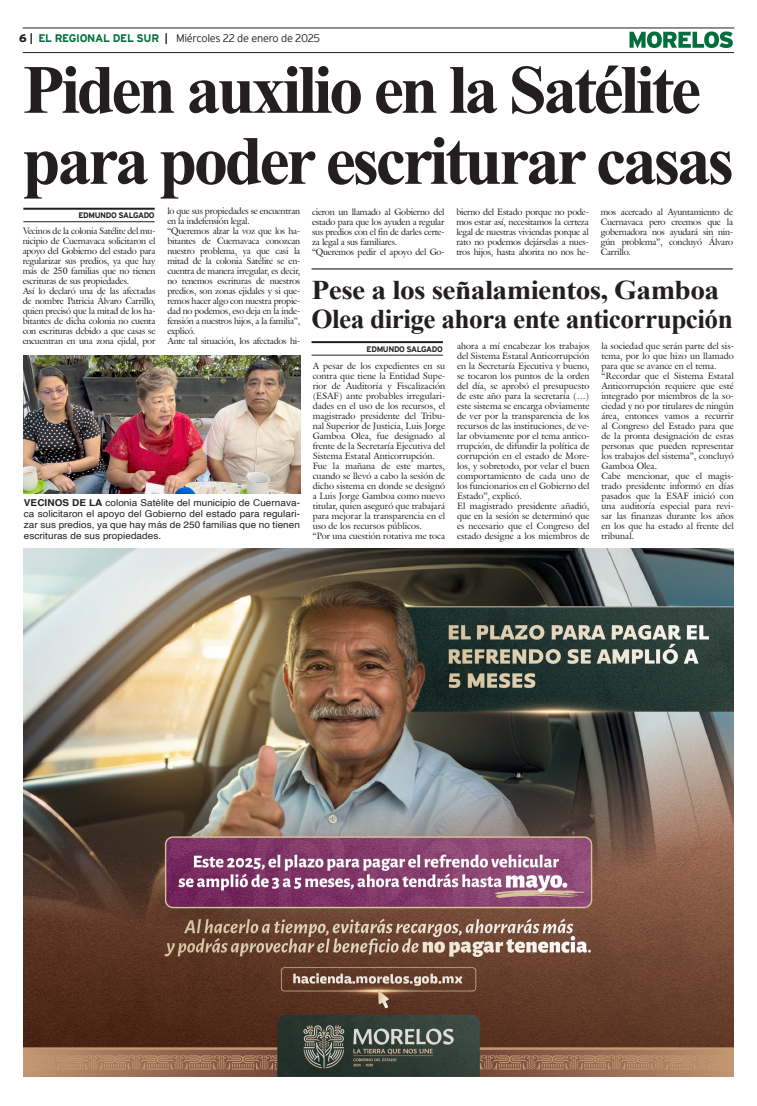
<style>
.page{position:relative;width:757px;height:1106px;background:#fff}
.page>*{position:absolute;margin:0;border:0;box-sizing:border-box;transform-origin:0 0}
.Cabeza_01{font:700 69px "Times New Roman";letter-spacing:-.05em;color:#231f20}
.Cabeza_03{font:700 27px "Times New Roman";letter-spacing:-.02em;color:#231f20}
.Cabeza_03-2{font:700 27px "Times New Roman";letter-spacing:-.02em;color:#231f20;scale:1.09 1}
.t1{font:300 11px "Interstate";letter-spacing:-.025em;color:#231f20}
.Pie_de_foto{font:9.5px/11px "Helvetica";letter-spacing:.005em;color:#231f20;text-align:justify;scale:1.05 1}
.t2{font:9px/10px "Galliard IT Cby BT";letter-spacing:-.02em;color:#231f20;text-align:justify}
.t3{font:9px "Galliard IT Cby BT";letter-spacing:.005em;color:#231f20}
.t4{font:700 8px "Interstate";letter-spacing:-.05em;color:#231f20}
.s1{font-weight:900}
.s2{font-weight:700}
.s3{font-weight:700;color:#006f3c}
</style>
<div class="page">
<hr style="left:23px;top:28px;width:711px;height:1px;background:#231f20">
<hr style="left:23px;top:52px;width:711px;height:1px;background:#231f20">
<svg style="left:629px;top:31px;width:104px;height:17px"></svg>
<img style="left:24px;top:549px;width:709px;height:527px">
<hr style="left:23px;top:208px;width:132px;height:2px;background:#231f20">
<hr style="left:23px;top:221px;width:132px;height:1px;background:#231f20">
<hr style="left:311px;top:341px;width:132px;height:2px;background:#231f20">
<hr style="left:311px;top:355px;width:132px;height:1px;background:#231f20">
<hr style="left:311px;top:268px;width:422px;height:1px;background:#000">
<img style="left:23px;top:355px;width:277px;height:138px">
<p class="t1" style="left:19px;top:32px;width:302px"><span class="s1">6</span> <span class="s2">|</span> <span class="s3">EL REGIONAL DEL SUR</span> <span class="s2">|</span> Miércoles 22 de enero de 2025</p>
<p class="Cabeza_01" style="left:23px;top:40px;width:680px">Piden auxilio en la Satélite</p>
<p class="Cabeza_01" style="left:23px;top:111px;width:713px">para poder escriturar casas</p>
<p class="t4" style="left:78px;top:211px;width:78px">EDMUNDO SALGADO</p>
<p class="t2" style="left:312px;top:206px;width:134px">cieron un llamado al Gobierno del estado para que los ayuden a regular sus predios con el fin de darles certe&shy;za legal a sus familiares.</p>
<p class="t2" style="left:312px;top:246px;width:134px">“Queremos pedir el apoyo del Go-</p>
<p class="t2" style="left:167px;top:206px;width:134px">lo que sus propiedades se encuentran en la indefensión legal.</p>
<p class="t2" style="left:167px;top:226px;width:134px">“Queremos alzar la voz que los ha&shy;bitantes de Cuernavaca conozcan nuestro problema, ya que casi la mitad de la colonia Satélite se en&shy;cuentra de manera irregular, es decir, no tenemos escrituras de nuestros predios, son zonas ejidales y si que&shy;remos hacer algo con nuestra propie&shy;dad no podemos, eso deja en la inde&shy;fensión a nuestros hijos, a la familia”, explicó.</p>
<p class="t2" style="left:167px;top:336px;width:134px">Ante tal situación, los afectados hi-</p>
<p class="t2" style="left:456px;top:206px;width:134px">bierno del Estado porque no pode&shy;mos estar así, necesitamos la certeza legal de nuestras viviendas porque al rato no podemos dejárselas a nues&shy;tros hijos, hasta ahorita no nos he-</p>
<p class="t2" style="left:601px;top:206px;width:134px">mos acercado al Ayuntamiento de Cuernavaca pero creemos que la gobernadora nos ayudará sin nin&shy;gún problema”, concluyó Álvaro Carrillo.</p>
<p class="t2" style="left:23px;top:226px;width:134px">Vecinos de la colonia Satélite del mu&shy;nicipio de Cuernavaca solicitaron el apoyo del Gobierno del estado para regularizar sus predios, ya que hay más de 250 familias que no tienen escrituras de sus propiedades.</p>
<p class="t2" style="left:23px;top:286px;width:134px">Así lo declaró una de las afectadas de nombre Patricia Álvaro Carrillo, quien precisó que la mitad de los ha&shy;bitantes de dicha colonia no cuenta con escrituras debido a que casas se encuentran en una zona ejidal, por</p>
<p class="Cabeza_03-2" style="left:311px;top:270px;width:376px">Pese a los señalamientos, Gamboa</p>
<p class="Cabeza_03" style="left:311px;top:299px;width:423px">Olea dirige ahora ente anticorrupción</p>
<p class="t4" style="left:367px;top:344px;width:78px">EDMUNDO SALGADO</p>
<p class="t2" style="left:457px;top:341px;width:134px">ahora a mí encabezar los trabajos del Sistema Estatal Anticorrupción en la Secretaría Ejecutiva y bueno, se tocaron los puntos de la orden del día, se aprobó el presupuesto de este año para la secretaría (…) este sistema se encarga obviamente de ver por la transparencia de los recursos de las instituciones, de ve&shy;lar obviamente por el tema antico&shy;rrupción, de difundir la política de corrupción en el estado de More&shy;los, y sobretodo, por velar el buen comportamiento de cada uno de los funcionarios en el Gobierno del Estado”, explicó.</p>
<p class="t2" style="left:457px;top:501px;width:134px">El magistrado presidente añadió, que en la sesión se determinó que es necesario que el Congreso del estado designe a los miembros de</p>
<p class="t2" style="left:601px;top:341px;width:134px">la sociedad que serán parte del sis&shy;tema, por lo que hizo un llamado para que se avance en el tema.</p>
<p class="t2" style="left:601px;top:371px;width:134px">“Recordar que el Sistema Estatal Anticorrupción requiere que esté integrado por miembros de la so&shy;ciedad y no por titulares de ningún área, entonces vamos a recurrir al Congreso del Estado para que de la pronta designación de estas personas que pueden representar los trabajos del sistema”, concluyó Gamboa Olea.</p>
<p class="t2" style="left:601px;top:471px;width:134px">Cabe mencionar, que el magis&shy;trado presidente informó en días pasados que la ESAF inició con una auditoría especial para revi&shy;sar las finanzas durante los años en los que ha estado al frente del tribunal.</p>
<p class="t2" style="left:313px;top:361px;width:134px">A pesar de los expedientes en su contra que tiene la Entidad Supe&shy;rior de Auditoría y Fiscalización (ESAF) ante probables irregulari&shy;dades en el uso de los recursos, el magistrado presidente del Tribu&shy;nal Superior de Justicia, Luis Jorge Gamboa Olea, fue designado al frente de la Secretaría Ejecutiva del Sistema Estatal Anticorrupción.</p>
<p class="t2" style="left:313px;top:461px;width:134px">Fue la mañana de este martes, cuando se llevó a cabo la sesión de dicho sistema en donde se designó a Luis Jorge Gamboa como nuevo titular, quien aseguró que trabajará para mejorar la transparencia en el uso de los recursos públicos.</p>
<p class="t3" style="left:313px;top:530px;width:134px">“Por una cuestión rotativa me toca</p>
<p class="Pie_de_foto" style="left:24px;top:498px;width:264px"><span class="s2">VECINOS DE LA</span> colonia Satélite del municipio de Cuernava&shy;ca solicitaron el apoyo del Gobierno del estado para regulari&shy;zar sus predios, ya que hay más de 250 familias que no tienen escrituras de sus propiedades.</p>
</div>
